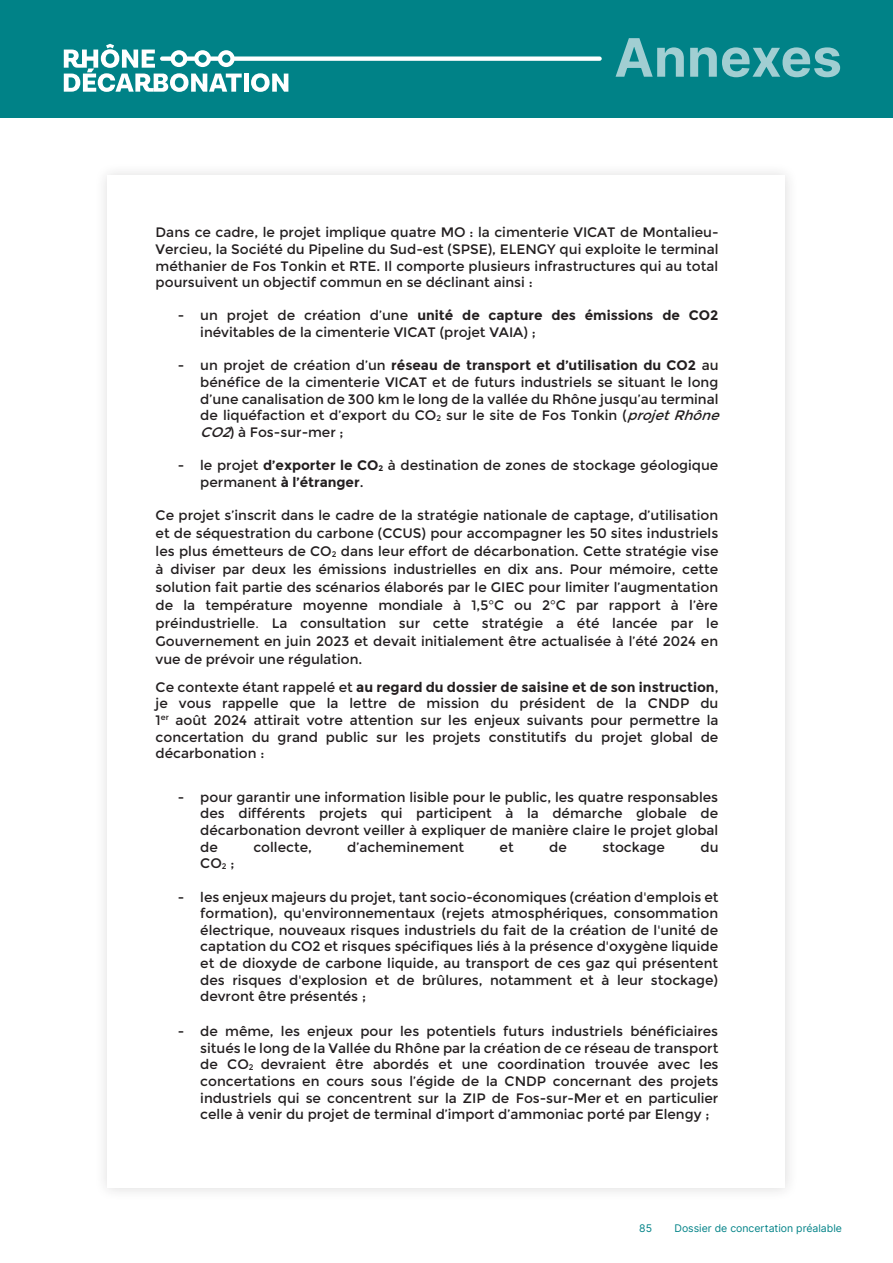
<style>
.page{position:relative;width:893px;height:1263px;background:#fff}
.page>*{position:absolute;margin:0;border:0;box-sizing:border-box;transform-origin:0 0}
.t1{font:700 52.95px "Inter";color:#a1ced2}
.t2{font:13.65px/16.6px "Montserrat";color:#231f20;text-align:justify}
.t3{font:10.5px "Inter";color:#008287}
.s1{font-weight:700}
.s2{font-style:italic}
.s3{font-family:"Calibri"}
</style>
<div class="page">
<div style="left:0;top:0;width:893px;height:118px;background:#008287"></div>
<svg style="left:64px;top:44px;width:538px;height:48px"></svg>
<div style="left:94px;top:162px;width:704px;height:1039px;background:#f8f8f8"></div>
<div style="left:108px;top:175px;width:677px;height:1013px;background:#fff"></div>
<h1 class="t1" style="left:614px;top:19px;width:229px">Annexes</h1>
<p class="t2" style="left:156px;top:224px;width:564px">Dans ce cadre, le projet implique quatre MO : la cimenterie VICAT de Montalieu-Vercieu, la Société du Pipeline du Sud-est (SPSE), ELENGY qui exploite le terminal méthanier de Fos Tonkin et RTE. Il comporte plusieurs infrastructures qui au total poursuivent un objectif commun en se déclinant ainsi :</p>
<p class="t2" style="left:200px;top:307px;width:520px;text-indent:-22px">- un projet de création d’une <span class="s1">unité de capture des émissions de CO2 </span>inévitables de la cimenterie VICAT (projet VAIA) ;</p>
<p class="t2" style="left:200px;top:357px;width:525px;text-align:left;text-indent:-22px">- un projet de création d’un <span class="s1">réseau de transport et d’utilisation du CO2</span> au bénéfice de la cimenterie VICAT et de futurs industriels se situant le long d’une canalisation de 300 km le long de la vallée du Rhône jusqu’au terminal de liquéfaction et d’export du CO<sub>2</sub> sur le site de Fos Tonkin (<span class="s2">projetRhône CO2</span>) à Fos-sur-mer ;</p>
<p class="t2" style="left:200px;top:457px;width:519px;text-indent:-22px">- le projet <span class="s1">d’exporter le CO</span><sub>2</sub> à destination de zones de stockage géologique permanent <span class="s1">à l’étranger</span>.</p>
<p class="t2" style="left:156px;top:506px;width:564px;line-height:18px">Ce projet s’inscrit dans le cadre de la stratégie nationale de captage, d’utilisation et de séquestration du carbone (CCUS) pour accompagner les 50 sites industriels les plus émetteurs de CO<sub>2</sub> dans leur effort de décarbonation. Cette stratégie vise à diviser par deux les émissions industrielles en dix ans. Pour mémoire, cette solution fait partie des scénarios élaborés par le GIEC pour limiter l’augmentation de la température moyenne mondiale à 1,5°C ou 2°C par rapport à l’ère préindustrielle<span class="s3">.</span> La consultation sur cette stratégie a été lancée par le Gouvernement en juin 2023 et devait initialement être actualisée à l’été 2024 en vue de prévoir une régulation.</p>
<p class="t2" style="left:156px;top:679px;width:564px">Ce contexte étant rappelé et <span class="s1">au regard du dossier de saisine et de son instruction</span>, je vous rappelle que la lettre de mission du président de la CNDP du 1<sup>er</sup> août 2024 attirait votre attention sur les enjeux suivants pour permettre la concertation du grand public sur les projets constitutifs du projet global de décarbonation :</p>
<p class="t2" style="left:200px;top:789px;width:519px;text-indent:-22px">- pour garantir une information lisible pour le public, les quatre responsables des différents projets qui participent à la démarche globale de décarbonation devront veiller à expliquer de manière claire le projet global de</p>
<p class="t2" style="left:253px;top:839px;width:60px">collecte,</p>
<p class="t2" style="left:347px;top:839px;width:119px">d’acheminement</p>
<p class="t2" style="left:500px;top:839px;width:16px">et</p>
<p class="t2" style="left:549px;top:839px;width:19px">de</p>
<p class="t2" style="left:602px;top:839px;width:64px">stockage</p>
<p class="t2" style="left:700px;top:839px;width:20px">du</p>
<p class="t2" style="left:200px;top:855px;width:36px">CO<sub>2</sub> ;</p>
<p class="t2" style="left:200px;top:888px;width:520px;text-indent:-22px">- les enjeux majeurs du projet, tant socio-économiques (création d'emplois et formation), qu'environnementaux (rejets atmosphériques, consommation électrique, nouveaux risques industriels du fait de la création de l'unité de captation du CO2 et risques spécifiques liés à la présence d'oxygène liquide et de dioxyde de carbone liquide, au transport de ces gaz qui présentent des risques d'explosion et de brûlures, notamment et à leur stockage) devront être présentés ;</p>
<p class="t2" style="left:200px;top:1023px;width:520px;text-indent:-22px">- de même, les enjeux pour les potentiels futurs industriels bénéficiaires situés le long de la Vallée du Rhône par la création de ce réseau de transport de CO<sub>2</sub> devraient être abordés et une coordination trouvée avec les concertations en cours sous l’égide de la CNDP concernant des projets industriels qui se concentrent sur la ZIP de Fos-sur-Mer et en particulier celle à venir du projet de terminal d’import d’ammoniac porté par Elengy ;</p>
<p class="t3" style="left:639px;top:1221px;width:14px">85</p>
<p class="t3" style="left:674px;top:1221px;width:169px">Dossier de concertation préalable</p>
</div>
